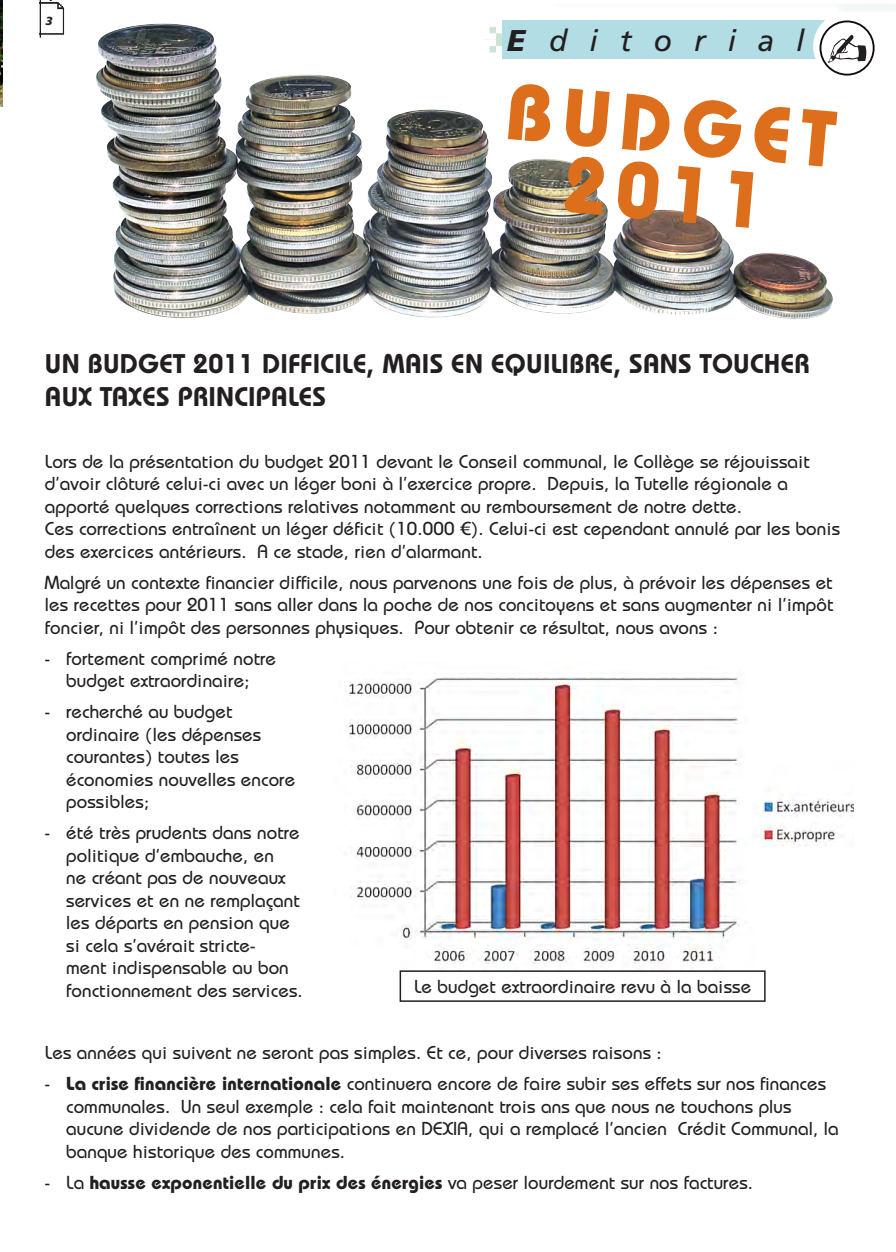
<style>
.page{position:relative;width:896px;height:1252px;background:#fff}
.page>*{position:absolute;margin:0;border:0;box-sizing:border-box;transform-origin:0 0}
.t1{font:700 79.5px/67.5px "Bauhaus";color:#dd6e1c;text-align:center}
.souligne{font:italic 30px "Frutiger LT";letter-spacing:.73em;color:#231f20}
.t2{font:600 27px/32.4px "Bauhaus";letter-spacing:.01em;color:#231f20}
.t3{font:500 18.75px/22.5px "Bauhaus";letter-spacing:.01em;color:#231f20}
.t4{font:700 18.75px "Bauhaus";letter-spacing:.01em;color:#231f20}
.t5{font:italic 900 11.7px "Frutiger LT";color:#231f20}
.s1{font-weight:900}
.s2{font-family:"Frutiger LT";font-weight:400}
.s3{font-weight:700}
.s4{font-weight:500}
</style>
<div class="page">
<img style="left:40px;top:0;width:25px;height:38px">
<img style="left:96px;top:20px;width:737px;height:299px">
<img style="left:0;top:1px;width:2px;height:106px">
<svg style="left:483px;top:21px;width:19px;height:38px"></svg>
<div style="left:502px;top:21px;width:340px;height:38px;background:#b2dde5"></div>
<div style="left:812px;top:12px;width:68px;height:68px;background:#fff;border-radius:50%"></div>
<svg style="left:819px;top:21px;width:55px;height:55px"></svg>
<img style="left:348px;top:673px;width:505px;height:294px">
<div style="left:399px;top:970px;width:366px;height:31px;border:2px solid #231f20"></div>
<svg style="left:842px;top:5px;width:54px;height:5px"></svg>
<p class="t5" style="left:45px;top:14px;width:9px">3</p>
<p class="souligne" style="left:506px;top:23px;width:299px"><span class="s1">E</span>ditorial</p>
<p class="t1" style="left:508px;top:76px;width:332px;rotate:5deg">BUDGET<br>2011</p>
<p class="t2" style="left:45px;top:347px;width:765px">UN BUDGET 2011 DIFFICILE, MAIS EN EQUILIBRE, SANS TOUCHER<br>AUX TAXES PRINCIPALES</p>
<p class="t3" style="left:45px;top:449px;width:796px">Lors de la présentation du budget 2011 devant le Conseil communal, le Collège se réjouissait d’avoir clôturé celui-ci avec un léger boni à l’exercice propre. Depuis, la Tutelle régionale a apporté quelques corrections relatives notamment au remboursement de notre dette.<br>Ces corrections entraînent un léger déficit (10.000 <span class="s2">€</span>). Celui-ci est cependant annulé par les bonis des exercices antérieurs. A ce stade, rien d’alarmant.</p>
<p class="t3" style="left:45px;top:570px;width:789px;text-align:justify">Malgré un contexte financier difficile, nous parvenons une fois de plus, à prévoir les dépenses et les recettes pour 2011 sans aller dans la poche de nos concitoyens et sans augmenter ni l’impôt foncier, ni l’impôt des personnes physiques. Pour obtenir ce résultat, nous avons :</p>
<p class="t3" style="left:45px;top:646px;width:232px;text-align:center">- fortement comprimé notre budget extraordinaire;</p>
<p class="t3" style="left:66px;top:700px;width:230px;text-indent:-21px">- recherché au budget ordinaire (les dépenses courantes) toutes les économies nouvelles encore possibles;</p>
<p class="t3" style="left:66px;top:821px;width:238px;text-indent:-21px">- été très prudents dans notre politique d’embauche, en<br>ne créant pas de nouveaux services et en ne remplaçant les départs en pension que si cela s’avérait stricte-<br>ment indispensable au bon fonctionnement des services.</p>
<p class="t3" style="left:414px;top:975px;width:338px">Le budget extraordinaire revu à la baisse</p>
<p class="t3" style="left:45px;top:1041px;width:618px">Les années qui suivent ne seront pas simples. Et ce, pour diverses raisons :</p>
<p class="t3" style="left:66px;top:1072px;width:773px;text-indent:-21px">- <span class="s3">La crise financière internationale</span> continuera encore de faire subir ses effets sur nos finances communales. Un seul exemple : cela fait maintenant trois ans que nous ne touchons plus aucune dividende de nos participations en DEXIA, qui a remplacé l’ancien Crédit Communal, la banque historique des communes.</p>
<p class="t4" style="left:45px;top:1170px;width:709px"><span class="s4">- La</span> hausse exponentielle du prix des énergies <span class="s4">va peser lourdement sur nos factures.</span></p>
</div>
